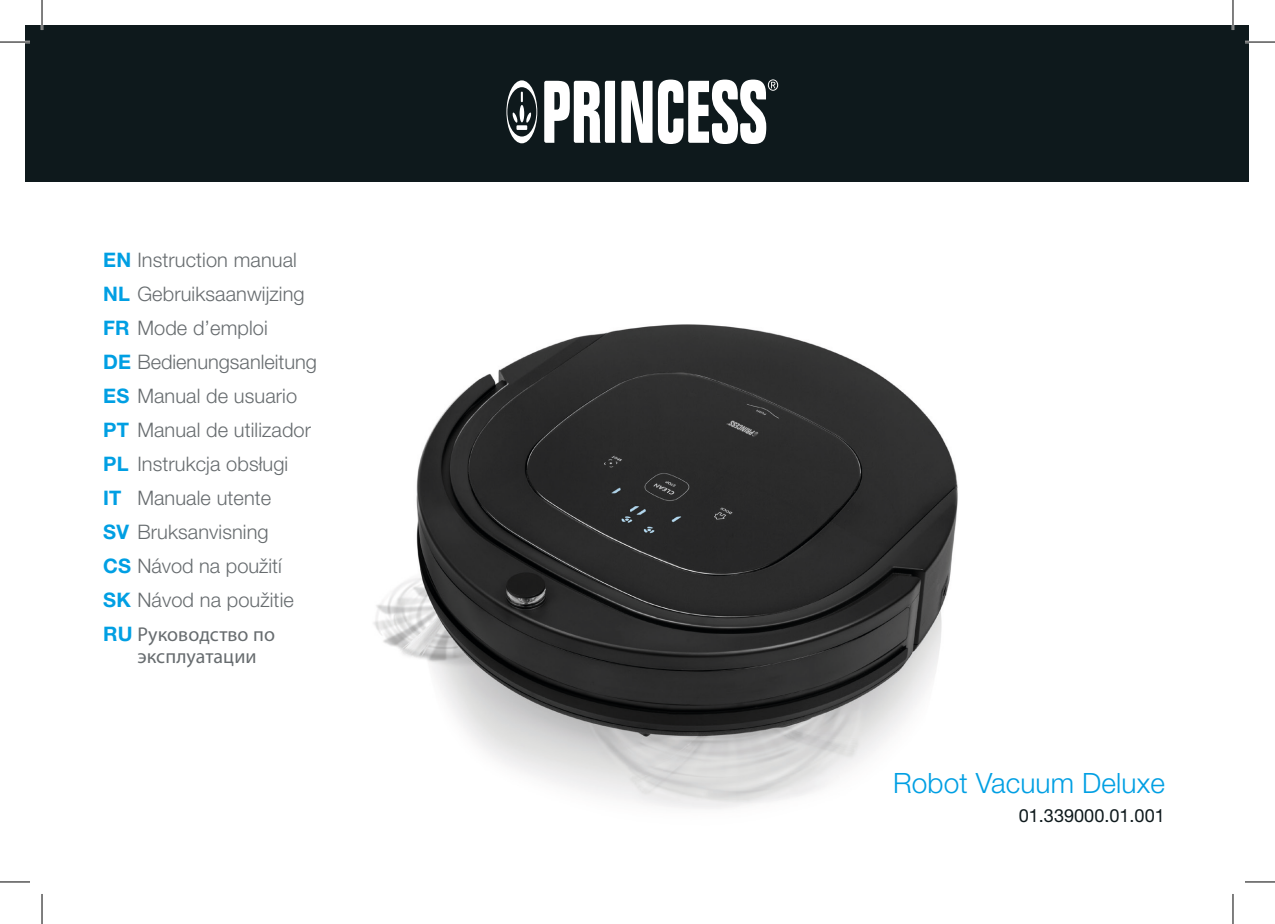
<style>
.page{position:relative;width:1275px;height:924px;background:#fff}
.page>*{position:absolute;margin:0;border:0;box-sizing:border-box;transform-origin:0 0}
.t1{font:300 28px "Helvetica Neue LT Std";letter-spacing:.005em;color:#009fe3}
.t2{font:300 20px/34px "Helvetica Neue LT Std";letter-spacing:.005em;color:#676c6f}
.t3{font:20px/22px "Myriad Pro";letter-spacing:.005em;color:#676c6f}
.t4{font:18.2px "Helvetica Neue LT Std";color:#0e191c}
.s1{font-weight:700;color:#009fe3}
.s2{font-family:"Helvetica Neue LT Std";font-weight:700;color:#009fe3}
</style>
<div class="page">
<img style="left:373px;top:324px;width:585px;height:485px">
<div style="left:25px;top:25px;width:1223px;height:156px;background:#0e191c"></div>
<svg style="left:621px;top:81px;width:31px;height:62px"></svg>
<svg style="left:506px;top:80px;width:31px;height:63px"></svg>
<div style="left:516px;top:125px;width:11px;height:5px;background:#fff"></div>
<svg style="left:658px;top:79px;width:120px;height:65px"></svg>
<svg style="left:544px;top:81px;width:71px;height:62px"></svg>
<hr style="left:0;top:41px;width:30px;height:2px;background:#fff">
<hr style="left:1245px;top:41px;width:30px;height:2px;background:#fff">
<hr style="left:41px;top:0;width:2px;height:30px;background:#fff">
<hr style="left:1231px;top:0;width:3px;height:30px;background:#fff">
<hr style="left:0;top:42px;width:30px;height:1px;background:#000">
<hr style="left:1245px;top:42px;width:30px;height:1px;background:#000">
<hr style="left:0;top:881px;width:30px;height:1px;background:#000">
<hr style="left:1245px;top:881px;width:30px;height:1px;background:#000">
<hr style="left:42px;top:0;width:1px;height:30px;background:#000">
<hr style="left:42px;top:893px;width:1px;height:30px;background:#000">
<hr style="left:1232px;top:0;width:1px;height:30px;background:#000">
<hr style="left:1232px;top:893px;width:1px;height:30px;background:#000">
<p class="t2" style="left:103px;top:242px;width:215px"><span class="s1">EN</span> Instruction manual<br><span class="s1">NL</span> Gebruiksaanwijzing<br><span class="s1">FR</span> Mode d’emploi<br><span class="s1">DE</span> Bedienungsanleitung<br><span class="s1">ES</span> Manual de usuario<br><span class="s1">PT</span> Manual de utilizador<br><span class="s1">PL</span> Instrukcja obsługi<br><span class="s1">IT</span> Manuale utente<br><span class="s1">SV</span> Bruksanvisning<br><span class="s1">CS</span> Návod na použití<br><span class="s1">SK</span> Návod na použitie</p>
<p class="t3" style="left:137px;top:622px;width:139px;text-indent:-34px"><span class="s2">RU</span> Руководство по эксплуатации</p>
<h1 class="t1" style="left:893px;top:765px;width:273px">Robot Vacuum Deluxe</h1>
<p class="t4" style="left:1018px;top:804px;width:148px">01.339000.01.001</p>
</div>
